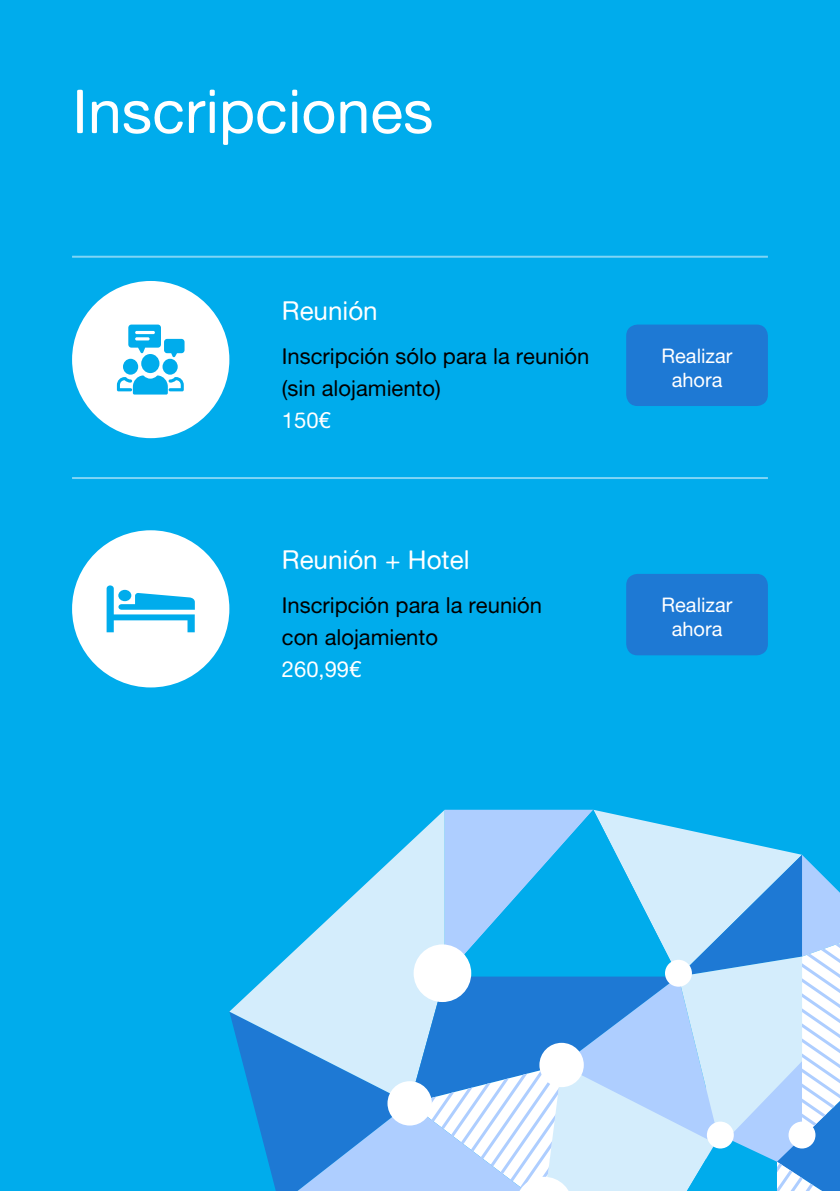
<style>
.page{position:relative;width:840px;height:1191px;background:#fff}
.page>*{position:absolute;margin:0;border:0;box-sizing:border-box;transform-origin:0 0}
.t1{font:61px "Alte Haas Grotesk";color:#fff}
.t2{font:26px "Alte Haas Grotesk";color:#fff}
.t3{font:22px/32px "Alte Haas Grotesk";color:#000}
.t4{font:22px "Alte Haas Grotesk";color:#fff}
.t5{font:20px/24px "Alte Haas Grotesk";color:#fff;text-align:center}
</style>
<div class="page">
<div style="left:0;top:0;width:839px;height:1191px;background:#00acec"></div>
<div style="left:626px;top:324px;width:141px;height:82px;background:#1e79d4;border-radius:11px"></div>
<div style="left:626px;top:574px;width:141px;height:81px;background:#1e79d4;border-radius:11px"></div>
<div style="left:72px;top:281px;width:157px;height:157px;background:#fff;border-radius:50%"></div>
<div style="left:72px;top:530px;width:157px;height:157px;background:#fff;border-radius:50%"></div>
<div style="left:141px;top:354px;width:18px;height:19px;background:#00acec;border-radius:50%"></div>
<div style="left:123px;top:359px;width:15px;height:16px;background:#00acec;border-radius:50%"></div>
<div style="left:162px;top:359px;width:16px;height:16px;background:#00acec;border-radius:50%"></div>
<svg style="left:117px;top:375px;width:67px;height:19px"></svg>
<svg style="left:128px;top:324px;width:56px;height:33px"></svg>
<hr style="left:72px;top:256px;width:695px;height:2px;background:#fff">
<hr style="left:72px;top:477px;width:695px;height:2px;background:#fff">
<svg style="left:106px;top:585px;width:89px;height:47px"></svg>
<svg style="left:229px;top:809px;width:610px;height:382px"></svg>
<h1 class="t1" style="left:72px;top:75px;width:363px">Inscripciones</h1>
<p class="t2" style="left:282px;top:295px;width:97px">Reunión</p>
<p class="t3" style="left:282px;top:339px;width:309px">Inscripción sólo para la reunión (sin alojamiento)</p>
<p class="t4" style="left:282px;top:407px;width:50px">150€</p>
<p class="t2" style="left:282px;top:544px;width:189px">Reunión + Hotel</p>
<p class="t3" style="left:282px;top:588px;width:261px">Inscripción para la reunión con alojamiento</p>
<p class="t4" style="left:282px;top:656px;width:81px">260,99€</p>
<p class="t5" style="left:661px;top:343px;width:73px">Realizar ahora</p>
<p class="t5" style="left:661px;top:593px;width:73px">Realizar ahora</p>
</div>
